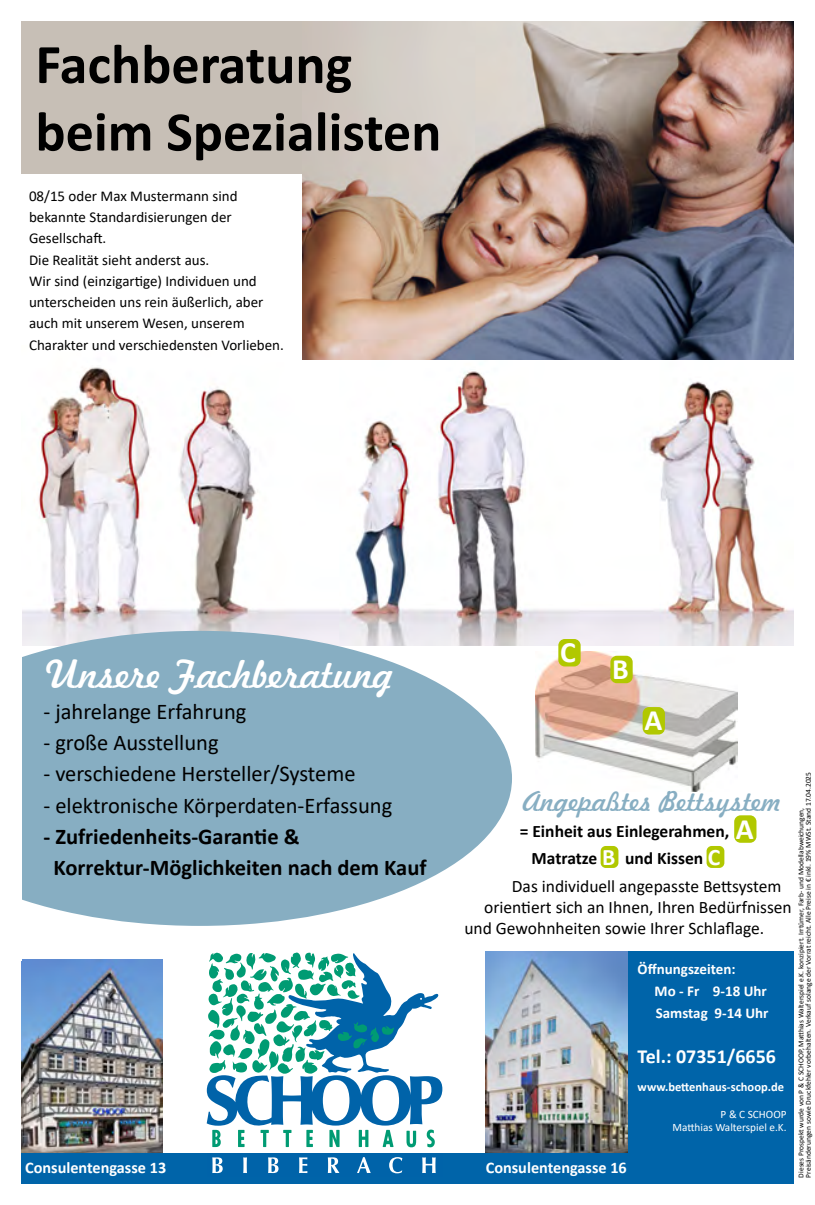
<style>
.page{position:relative;width:815px;height:1205px;background:#fff}
.page>*{position:absolute;margin:0;border:0;box-sizing:border-box;transform-origin:0 0}
.t1{font:700 56.25px/67.5px "Calibri";color:#000}
.t2{font:37.5px "Freehand 521 BT Regular C";color:#fff}
.t3{font:700 29.62px "Calibri";color:#fff}
.t4{font:26.25px "Freehand 521 BT Regular C";color:#87aec2}
.t5{font:700 23.75px "Calibri";color:#fff}
.t6{font:22.5px "Calibri";color:#000}
.t7{font:700 22.5px/31.2px "Calibri";color:#000}
.t8{font:700 20px "Calibri";color:#fff}
.t9{font:17.5px "Calibri";color:#000}
.t10{font:700 17.5px/26.2px "Calibri";color:#000}
.t11{font:700 16.25px "Calibri";color:#fff}
.t12{font:15px/21.2px "Calibri";color:#000}
.t13{font:700 15px/21.9px "Calibri";color:#fff}
.t14{font:700 12.5px "Calibri";color:#fff}
.t15{font:11.25px/13.5px "Calibri";color:#fff;text-align:right}
.t16{font:7.5px/7.5px "Calibri";color:#000}
</style>
<div class="page">
<img style="left:535px;top:651px;width:202px;height:140px">
<div style="left:22px;top:21px;width:447px;height:153px;background:#c7bfb6"></div>
<img style="left:21px;top:959px;width:142px;height:194px">
<div style="left:519px;top:951px;width:275px;height:225px;background:#0064a9"></div>
<img style="left:485px;top:951px;width:142px;height:202px">
<div style="left:21px;top:1153px;width:773px;height:30px;background:#0064a9"></div>
<svg style="left:207px;top:952px;width:235px;height:195px"></svg>
<svg style="left:212px;top:1157px;width:224px;height:16px"></svg>
<img style="left:22px;top:345px;width:772px;height:301px">
<div style="left:610px;top:656px;width:23px;height:27px;background:#b1c800;border-radius:6px"></div>
<div style="left:707px;top:846px;width:17px;height:22px;background:#b1c800;border-radius:5px"></div>
<div style="left:643px;top:707px;width:22px;height:27px;background:#b1c800;border-radius:6px"></div>
<div style="left:601px;top:846px;width:17px;height:22px;background:#b1c800;border-radius:5px"></div>
<div style="left:558px;top:639px;width:23px;height:27px;background:#b1c800;border-radius:6px"></div>
<img style="left:303px;top:21px;width:491px;height:339px">
<svg style="left:22px;top:631px;width:490px;height:295px;background:#99b9ca"></svg>
<div style="left:734px;top:815px;width:22px;height:28px;background:#b1c800;border-radius:6px"></div>
<h1 class="t1" style="left:35px;top:30px;width:408px">Fachberatung beim Spezialisten</h1>
<p class="t12" style="left:29px;top:185px;width:256px">08/15 oder Max Mustermann sind bekannte Standardisierungen der Gesellschaft.<br>Die Realität sieht anderst aus.<br>Wir sind (einzigartige) Individuen und unterscheiden uns rein äußerlich, aber auch mit unserem Wesen, unserem Charakter und verschiedensten Vorlieben.</p>
<h3 class="t3" style="left:560px;top:631px;width:17px">C</h3>
<h2 class="t2" style="left:43px;top:649px;width:352px">Unsere Fachberatung</h2>
<h3 class="t6" style="left:43px;top:696px;width:205px">- jahrelange Erfahrung</h3>
<h3 class="t6" style="left:43px;top:727px;width:177px">- große Ausstellung</h3>
<h3 class="t6" style="left:43px;top:758px;width:314px">- verschiedene Hersteller/Systeme</h3>
<h3 class="t6" style="left:43px;top:789px;width:350px">- elektronische Körperdaten-Erfassung</h3>
<h3 class="t7" style="left:54px;top:820px;width:375px;text-indent:-10px">- Zufriedenheits-Garantie &amp;<br>Korrektur-Möglichkeiten nach dem Kauf</h3>
<h3 class="t3" style="left:736px;top:808px;width:19px">A</h3>
<h3 class="t3" style="left:612px;top:648px;width:18px">B</h3>
<h3 class="t3" style="left:644px;top:699px;width:19px">A</h3>
<p class="t16" style="left:797px;top:1177px;width:407px;rotate:-90deg">Dieses Prospekt wurde von P &amp; C SCHOOP, Matthias Walterspiel e.K. konzipiert. Irrtümer, Farb- und Modellabweichungen,<br>Preisänderungen sowie Druckfehler vorbehalten. Verkauf solange der Vorrat reicht. Alle Preise in € inkl. 19% MWSt. Stand 17.04.2025</p>
<h3 class="t4" style="left:523px;top:784px;width:260px">Angepaßtes Bettsystem</h3>
<p class="t10" style="left:532px;top:818px;width:199px;text-indent:-12px">= Einheit aus Einlegerahmen,<br>Matratze</p>
<h3 class="t5" style="left:708px;top:840px;width:14px">C</h3>
<h3 class="t5" style="left:602px;top:840px;width:15px">B</h3>
<p class="t10" style="left:625px;top:844px;width:80px">und Kissen</p>
<p class="t9" style="left:512px;top:874px;width:271px">Das individuell angepasste Bettsystem</p>
<p class="t9" style="left:484px;top:895px;width:309px">orientiert sich an Ihnen, Ihren Bedürfnissen</p>
<p class="t9" style="left:464px;top:916px;width:301px">und Gewohnheiten sowie Ihrer Schlaflage.</p>
<p class="t13" style="left:655px;top:958px;width:115px;text-indent:-17px">Öffnungszeiten:<br>Mo - Fr 9-18 Uhr<br>Samstag 9-14 Uhr</p>
<h3 class="t8" style="left:638px;top:1042px;width:140px">Tel.: 07351/6656</h3>
<p class="t14" style="left:638px;top:1077px;width:148px">www.bettenhaus-schoop.de</p>
<p class="t15" style="left:672px;top:1107px;width:116px">P &amp; C SCHOOP<br>Matthias Walterspiel e.K.</p>
<p class="t11" style="left:25px;top:1156px;width:143px">Consulentengasse 13</p>
<p class="t11" style="left:486px;top:1156px;width:143px">Consulentengasse 16</p>
</div>
